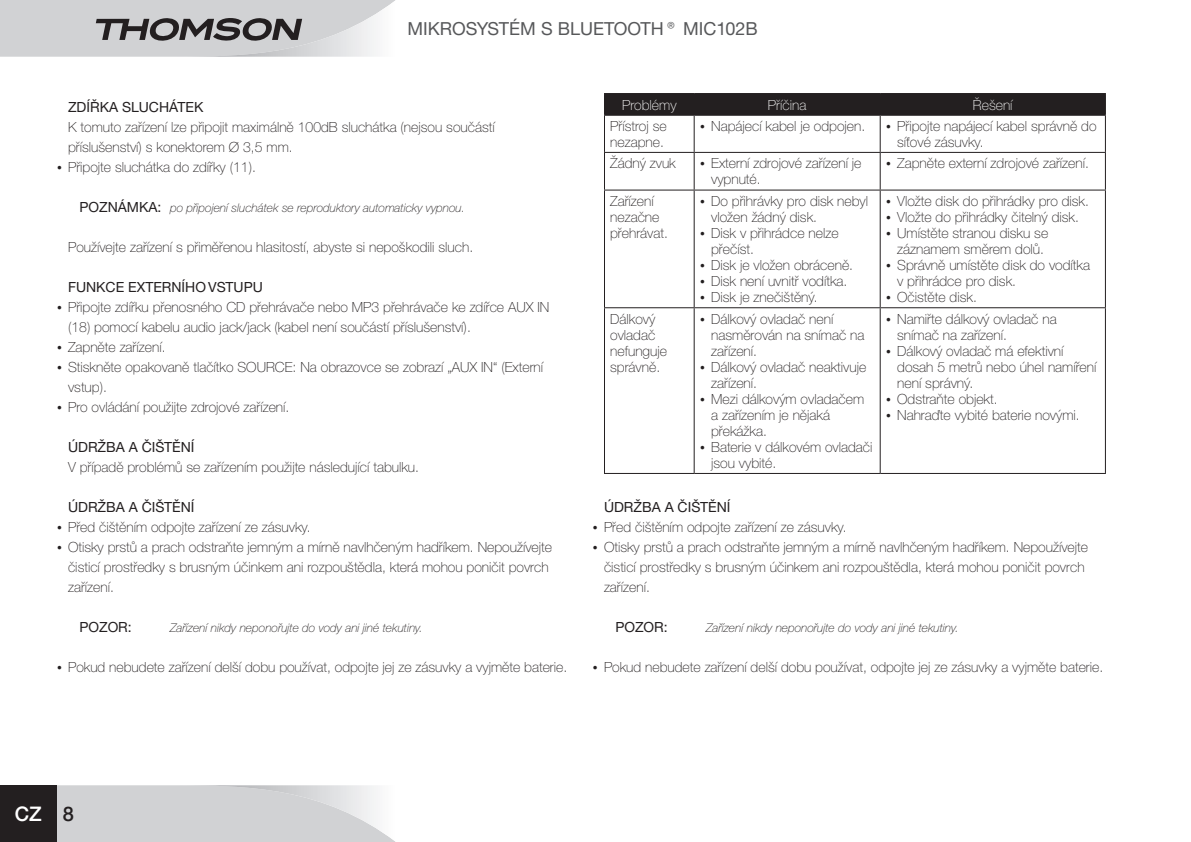
<style>
.page{position:relative;width:1191px;height:842px;background:#fff}
.page>*{position:absolute;margin:0;border:0;box-sizing:border-box;transform-origin:0 0}
.t1{font:500 20px "Helvetica Neue LT";color:#fff}
.t2{font:18px "Helvetica Neue CE";color:#57585a}
.t3{font:100 14px/16px "Helvetica Neue CE";color:#231f20}
.t4{font:14px "Helvetica Neue CE";color:#231f20}
.t5{font:100 14px "Helvetica Neue CE";color:#fff}
.t6{font:italic 100 12px "Helvetica Neue CE";color:#231f20}
.s1{font-weight:400;font-style:normal;font-size:14px}
.s2{color:#231f20}
</style>
<div class="page">
<svg style="left:57px;top:785px;width:338px;height:57px;background:#d5d6d7"></svg>
<svg style="left:0;top:0;width:395px;height:57px;background:#c2c3c5"></svg>
<div style="left:0;top:785px;width:57px;height:57px;background:#231f20"></div>
<hr style="left:604px;top:115px;width:90px;height:1px;background:#231f20">
<hr style="left:604px;top:116px;width:1px;height:36px;background:#231f20">
<hr style="left:694px;top:115px;width:186px;height:1px;background:#231f20">
<hr style="left:693px;top:116px;width:1px;height:36px;background:#231f20">
<hr style="left:880px;top:115px;width:226px;height:1px;background:#231f20">
<hr style="left:879px;top:116px;width:1px;height:36px;background:#231f20">
<hr style="left:1105px;top:116px;width:1px;height:36px;background:#231f20">
<hr style="left:604px;top:152px;width:90px;height:1px;background:#231f20">
<hr style="left:604px;top:153px;width:1px;height:37px;background:#231f20">
<hr style="left:694px;top:152px;width:186px;height:1px;background:#231f20">
<hr style="left:693px;top:153px;width:1px;height:37px;background:#231f20">
<hr style="left:880px;top:152px;width:226px;height:1px;background:#231f20">
<hr style="left:879px;top:153px;width:1px;height:37px;background:#231f20">
<hr style="left:1105px;top:153px;width:1px;height:37px;background:#231f20">
<hr style="left:604px;top:190px;width:90px;height:1px;background:#231f20">
<hr style="left:604px;top:191px;width:1px;height:116px;background:#231f20">
<hr style="left:694px;top:190px;width:186px;height:1px;background:#231f20">
<hr style="left:693px;top:191px;width:1px;height:116px;background:#231f20">
<hr style="left:880px;top:190px;width:226px;height:1px;background:#231f20">
<hr style="left:879px;top:191px;width:1px;height:116px;background:#231f20">
<hr style="left:1105px;top:191px;width:1px;height:116px;background:#231f20">
<hr style="left:604px;top:307px;width:90px;height:1px;background:#231f20">
<hr style="left:604px;top:308px;width:1px;height:165px;background:#231f20">
<hr style="left:694px;top:307px;width:186px;height:1px;background:#231f20">
<hr style="left:693px;top:308px;width:1px;height:165px;background:#231f20">
<hr style="left:880px;top:307px;width:226px;height:1px;background:#231f20">
<hr style="left:879px;top:308px;width:1px;height:165px;background:#231f20">
<hr style="left:1105px;top:308px;width:1px;height:165px;background:#231f20">
<hr style="left:604px;top:473px;width:90px;height:1px;background:#231f20">
<hr style="left:694px;top:473px;width:186px;height:1px;background:#231f20">
<hr style="left:880px;top:473px;width:226px;height:1px;background:#231f20">
<hr style="left:604px;top:93px;width:90px;height:1px;background:#231f20">
<hr style="left:694px;top:93px;width:186px;height:1px;background:#231f20">
<hr style="left:880px;top:93px;width:226px;height:1px;background:#231f20">
<div style="left:604px;top:94px;width:502px;height:21px;background:#231f20"></div>
<p class="t2" style="left:407px;top:18px;width:352px">MIKROSYSTÉM S BLUETOOTH® MIC102B</p>
<p class="t4" style="left:68px;top:99px;width:137px">ZDÍŘKA SLUCHÁTEK</p>
<p class="t3" style="left:68px;top:117px;width:428px;line-height:20px">K tomuto zařízení lze připojit maximálně 100dB sluchátka (nejsou součástí příslušenství) s konektorem Ø 3,5 mm.<br>Připojte sluchátka do zdířky (11).</p>
<p class="t4" style="left:79px;top:199px;width:20px">POZNÁMKA</p>
<p class="t6" style="left:157px;top:201px;width:309px"><span class="s1">:</span> po připojení sluchátek se reproduktory automaticky vypnou.</p>
<p class="t3" style="left:68px;top:239px;width:407px">Používejte zařízení s přiměřenou hlasitostí, abyste si nepoškodili sluch.</p>
<p class="t4" style="left:68px;top:279px;width:196px">FUNKCE EXTERNÍHO VSTUPU</p>
<p class="t3" style="left:68px;top:297px;width:483px;line-height:20px">Připojte zdířku přenosného CD přehrávače nebo MP3 přehrávače ke zdířce AUX IN (18) pomocí kabelu audio jack/jack (kabel není součástí příslušenství).<br>Zapněte zařízení.<br>Stiskněte opakovaně tlačítko SOURCE: Na obrazovce se zobrazí „AUX IN“ (Externí vstup).<br>Pro ovládání použijte zdrojové zařízení.</p>
<p class="t4" style="left:68px;top:439px;width:128px">ÚDRŽBA A ČIŠTĚNÍ</p>
<p class="t3" style="left:68px;top:459px;width:352px">V případě problémů se zařízením použijte následující tabulku.</p>
<p class="t4" style="left:68px;top:499px;width:128px">ÚDRŽBA A ČIŠTĚNÍ</p>
<p class="t3" style="left:68px;top:517px;width:485px;line-height:20px">Před čištěním odpojte zařízení ze zásuvky.<br>Otisky prstů a prach odstraňte jemným a mírně navlhčeným hadříkem. Nepoužívejte čisticí prostředky s brusným účinkem ani rozpouštědla, která mohou poničit povrch zařízení.</p>
<p class="t4" style="left:79px;top:619px;width:54px">POZOR:</p>
<p class="t6" style="left:170px;top:621px;width:254px">Zařízení nikdy neponořujte do vody ani jiné tekutiny.</p>
<p class="t3" style="left:68px;top:659px;width:501px">Pokud nebudete zařízení delší dobu používat, odpojte jej ze zásuvky a vyjměte baterie.</p>
<p class="t5" style="left:622px;top:96px;width:56px">Problémy</p>
<p class="t5" style="left:768px;top:96px;width:40px">Příčina</p>
<p class="t5" style="left:973px;top:96px;width:41px">Řešení</p>
<p class="t3" style="left:610px;top:118px;width:58px">Přístroj se nezapne.</p>
<p class="t3" style="left:711px;top:118px;width:156px">Napájecí kabel je odpojen.</p>
<p class="t3" style="left:897px;top:118px;width:201px">Připojte napájecí kabel správně do síťové zásuvky.</p>
<p class="t3" style="left:610px;top:156px;width:67px">Žádný zvuk</p>
<p class="t3" style="left:711px;top:156px;width:152px">Externí zdrojové zařízení je vypnuté.</p>
<p class="t3" style="left:897px;top:156px;width:193px">Zapněte externí zdrojové zařízení.</p>
<p class="t3" style="left:610px;top:193px;width:59px">Zařízení nezačne přehrávat.</p>
<p class="t3" style="left:711px;top:193px;width:158px">Do přihrávky pro disk nebyl vložen žádný disk.<br>Disk v přihrádce nelze přečíst.<br>Disk je vložen obráceně.<br>Disk není uvnitř vodítka.<br>Disk je znečištěný.</p>
<p class="t3" style="left:897px;top:193px;width:194px">Vložte disk do přihrádky pro disk.<br>Vložte do přihrádky čitelný disk.<br>Umístěte stranou disku se záznamem směrem dolů.<br>Správně umístěte disk do vodítka v přihrádce pro disk.<br>Očistěte disk.</p>
<p class="t3" style="left:610px;top:311px;width:58px">Dálkový ovladač nefunguje správně.</p>
<p class="t3" style="left:711px;top:311px;width:163px">Dálkový ovladač není nasměrován na snímač na zařízení.<br>Dálkový ovladač neaktivuje zařízení.<br>Mezi dálkovým ovladačem a zařízením je nějaká překážka.<br>Baterie v dálkovém ovladači jsou vybité.</p>
<p class="t3" style="left:897px;top:311px;width:201px">Namiřte dálkový ovladač na snímač na zařízení.<br>Dálkový ovladač má efektivní dosah 5 metrů nebo úhel namíření není správný.<br>Odstraňte objekt.<br>Nahraďte vybité baterie novými.</p>
<p class="t4" style="left:604px;top:499px;width:128px">ÚDRŽBA A ČIŠTĚNÍ</p>
<p class="t3" style="left:604px;top:517px;width:485px;line-height:20px">Před čištěním odpojte zařízení ze zásuvky.<br>Otisky prstů a prach odstraňte jemným a mírně navlhčeným hadříkem. Nepoužívejte čisticí prostředky s brusným účinkem ani rozpouštědla, která mohou poničit povrch zařízení.</p>
<p class="t4" style="left:615px;top:619px;width:54px">POZOR:</p>
<p class="t6" style="left:706px;top:621px;width:254px">Zařízení nikdy neponořujte do vody ani jiné tekutiny.</p>
<p class="t3" style="left:604px;top:659px;width:501px">Pokud nebudete zařízení delší dobu používat, odpojte jej ze zásuvky a vyjměte baterie.</p>
<h1 class="t1" style="left:15px;top:802px;width:60px">CZ <span class="s2">8</span></h1>
</div>
